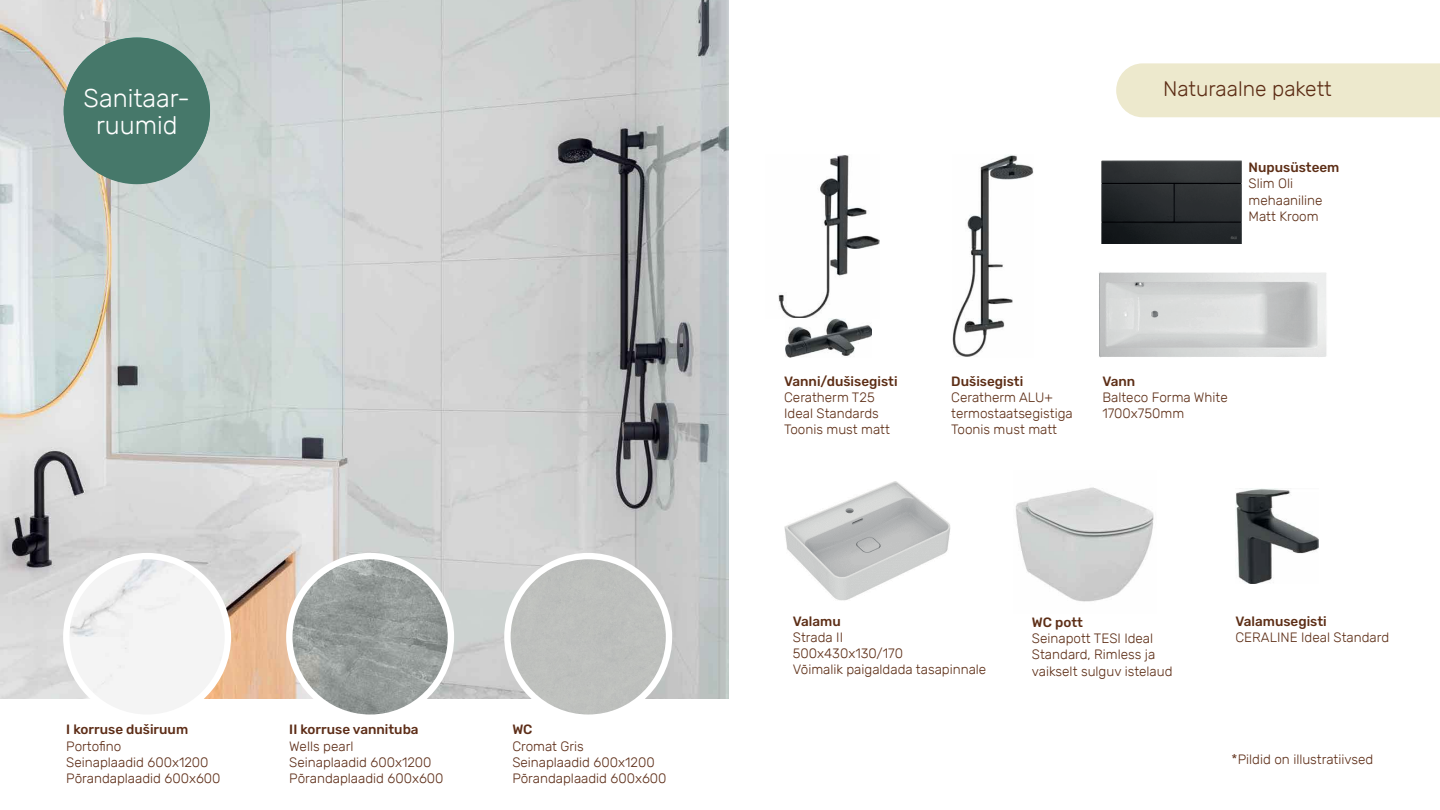
<style>
.page{position:relative;width:1440px;height:810px;background:#fff}
.page>*{position:absolute;margin:0;border:0;box-sizing:border-box;transform-origin:0 0}
.t1{font:300 25.5px/27px "Rubik";color:#fff;text-align:center}
.t2{font:300 21px "Rubik";color:#5d2d17}
.t3{font:300 21px "Rubik";color:#5d2e16}
.t4{font:300 13.5px/16.2px "Rubik";color:#5d2e16}
.t5{font:300 13.5px/16.2px "Rubik";color:#5d2d17}
.t6{font:500 13.5px "Rubik";color:#5d2e16}
.t7{font:500 13.5px "Rubik";color:#5d2d17}
</style>
<div class="page">
<img style="left:0;top:0;width:728px;height:699px">
<svg style="left:66px;top:556px;width:162px;height:158px"></svg>
<div style="left:63px;top:553px;width:168px;height:168px;border:6px solid #fff;border-radius:50%"></div>
<svg style="left:289px;top:556px;width:162px;height:158px;background:#abaeac"></svg>
<div style="left:286px;top:553px;width:168px;height:168px;border:6px solid #fff;border-radius:50%"></div>
<svg style="left:507px;top:556px;width:162px;height:158px;background:#c7c8c6"></svg>
<div style="left:504px;top:553px;width:168px;height:168px;border:6px solid #fff;border-radius:50%"></div>
<img style="left:952px;top:154px;width:81px;height:203px">
<img style="left:778px;top:155px;width:101px;height:164px">
<img style="left:1236px;top:488px;width:83px;height:96px">
<img style="left:785px;top:482px;width:165px;height:119px">
<img style="left:1102px;top:161px;width:139px;height:83px">
<img style="left:1016px;top:487px;width:138px;height:115px">
<img style="left:1099px;top:272px;width:228px;height:86px">
<img style="left:785px;top:319px;width:87px;height:39px">
<div style="left:64px;top:38px;width:146px;height:146px;background:#46786a;border-radius:50%"></div>
<div style="left:1116px;top:63px;width:324px;height:54px;background:#ede9cd"></div>
<h2 class="t2" style="left:1163px;top:71px;width:170px">Naturaalne pakett</h2>
<h1 class="t1" style="left:84px;top:85px;width:108px">Sanitaar&shy;ruumid</h1>
<h2 class="t3" style="left:1163px;top:77px;width:170px">Naturaalne pakett</h2>
<h1 class="t1" style="left:84px;top:89px;width:108px">Sanitaar&shy;ruumid</h1>
<p class="t7" style="left:66px;top:722px;width:123px">I korruse duširuum</p>
<p class="t5" style="left:66px;top:738px;width:156px">Portofino<br>Seinaplaadid 600x1200<br>Põrandaplaadid 600x600</p>
<p class="t7" style="left:289px;top:722px;width:131px">II korruse vannituba</p>
<p class="t5" style="left:289px;top:738px;width:156px">Wells pearl<br>Seinaplaadid 600x1200<br>Põrandaplaadid 600x600</p>
<p class="t7" style="left:512px;top:722px;width:22px">WC</p>
<p class="t5" style="left:512px;top:738px;width:156px">Cromat Gris<br>Seinaplaadid 600x1200<br>Põrandaplaadid 600x600</p>
<p class="t6" style="left:1249px;top:160px;width:92px">Nupusüsteem</p>
<p class="t4" style="left:1249px;top:176px;width:76px">Slim Oli mehaaniline<br>Matt Kroom</p>
<p class="t6" style="left:784px;top:373px;width:115px">Vanni/dušisegisti</p>
<p class="t4" style="left:784px;top:389px;width:107px">Ceratherm T25<br>Ideal Standards<br>Toonis must matt</p>
<p class="t6" style="left:951px;top:373px;width:73px">Dušisegisti</p>
<p class="t4" style="left:951px;top:389px;width:123px">Ceratherm ALU+ termostaatsegistiga<br>Toonis must matt</p>
<p class="t6" style="left:1102px;top:373px;width:34px">Vann</p>
<p class="t4" style="left:1102px;top:389px;width:127px">Balteco Forma White<br>1700x750mm</p>
<p class="t6" style="left:793px;top:613px;width:49px">Valamu</p>
<p class="t4" style="left:793px;top:629px;width:195px">Strada II<br>500x430x130/170<br>Võimalik paigaldada tasapinnale</p>
<p class="t6" style="left:1032px;top:615px;width:53px">WC pott</p>
<p class="t4" style="left:1032px;top:631px;width:142px">Seinapott TESI Ideal<br>Standard, Rimless ja vaikselt sulguv istelaud</p>
<p class="t6" style="left:1236px;top:613px;width:93px">Valamusegisti</p>
<p class="t4" style="left:1236px;top:630px;width:155px">CERALINE Ideal Standard</p>
<p class="t5" style="left:1232px;top:752px;width:143px">*Pildid on illustratiivsed</p>
</div>
